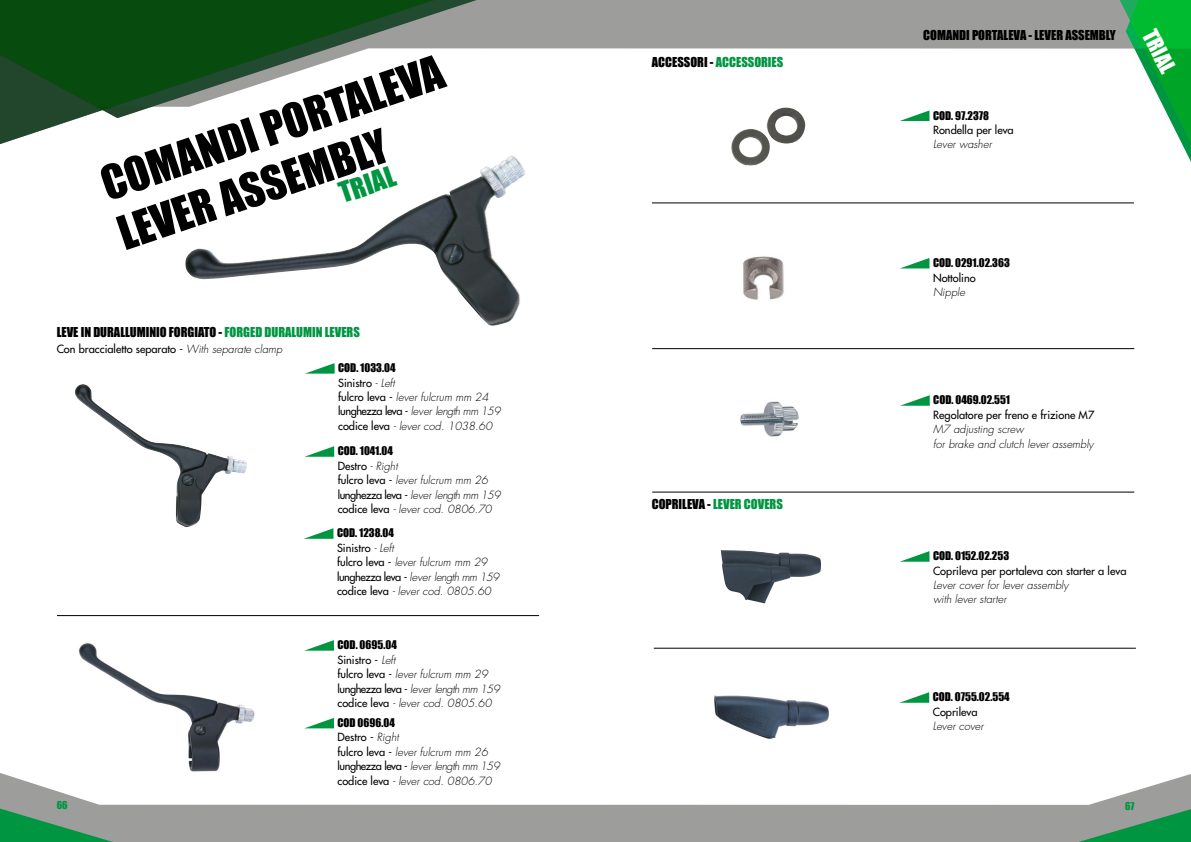
<style>
.page{position:relative;width:1191px;height:842px;background:#fff}
.page>*{position:absolute;margin:0;border:0;box-sizing:border-box;transform-origin:0 0}
.t1{font:43.6px/52px "Impact";color:#000}
.t2{font:26.4px "Impact";color:#009641}
.t3{font:20.8px "Impact";color:#fff}
.t4{font:12.6px "Impact";color:#000}
.t5{font:12.6px "Impact";color:#009641}
.t6{font:italic 300 11px/14.4px "Futura";color:#000}
.t7{font:11px "Futura";color:#000}
.t8{font:11px "Impact";color:#000}
.t9{font:10px "Impact";color:#009641}
.s1{color:#009641}
.s2{font-weight:400;font-style:normal}
.s3{font-weight:300;font-style:italic}
.s4{color:#000}
</style>
<div class="page">
<div style="left:502px;top:0;width:613px;height:49px;background:#9d9d9c"></div>
<svg style="left:0;top:773px;width:1191px;height:69px;fill:#9d9d9c"></svg>
<svg style="left:0;top:808px;width:113px;height:34px"></svg>
<svg style="left:1078px;top:809px;width:113px;height:33px"></svg>
<img style="left:185px;top:155px;width:340px;height:171px">
<div style="left:460px;top:0;width:42px;height:49px;background:#9d9d9c"></div>
<svg style="left:0;top:0;width:460px;height:144px"></svg>
<svg style="left:1115px;top:0;width:76px;height:162px"></svg>
<img style="left:76px;top:643px;width:187px;height:137px">
<svg style="left:305px;top:363px;width:30px;height:11px"></svg>
<svg style="left:304px;top:446px;width:30px;height:11px"></svg>
<svg style="left:304px;top:528px;width:29px;height:11px"></svg>
<svg style="left:304px;top:640px;width:30px;height:11px"></svg>
<svg style="left:305px;top:718px;width:29px;height:10px"></svg>
<img style="left:75px;top:385px;width:172px;height:142px">
<hr style="left:652px;top:348px;width:482px;height:1px;background:#000">
<hr style="left:652px;top:492px;width:482px;height:1px;background:#000">
<hr style="left:57px;top:615px;width:482px;height:1px;background:#000">
<hr style="left:654px;top:648px;width:481px;height:1px;background:#000">
<hr style="left:652px;top:202px;width:482px;height:1px;background:#000">
<img style="left:731px;top:108px;width:74px;height:58px">
<svg style="left:900px;top:110px;width:29px;height:11px"></svg>
<img style="left:743px;top:256px;width:41px;height:44px">
<svg style="left:901px;top:258px;width:28px;height:10px"></svg>
<img style="left:740px;top:401px;width:59px;height:36px">
<svg style="left:900px;top:395px;width:29px;height:11px"></svg>
<img style="left:721px;top:550px;width:100px;height:53px">
<svg style="left:900px;top:551px;width:29px;height:11px"></svg>
<img style="left:714px;top:695px;width:115px;height:44px">
<svg style="left:899px;top:692px;width:30px;height:11px"></svg>
<h1 class="t1" style="left:94px;top:161px;width:360px;rotate:-19deg">COMANDI PORTALEVA<br>LEVER ASSEMBLY</h1>
<h2 class="t2" style="left:335px;top:178px;width:59px;rotate:-19deg">TRIAL</h2>
<p class="t4" style="left:57px;top:324px;width:305px">LEVE IN DURALLUMINIO FORGIATO - <span class="s1">FORGED DURALUMIN LEVERS</span></p>
<p class="t8" style="left:338px;top:361px;width:59px">COD. 1033.04</p>
<p class="t6" style="left:338px;top:376px;width:164px"><span class="s2">Sinistro</span> - Left<br><span class="s2">fulcro leva -</span> lever fulcrum mm 24 <span class="s2">lunghezza leva -</span> lever length mm 159 <span class="s2">codice leva</span> - lever cod. 1038.60</p>
<p class="t8" style="left:338px;top:444px;width:57px">COD. 1041.04</p>
<p class="t6" style="left:338px;top:459px;width:164px"><span class="s2">Destro</span> - Right<br><span class="s2">fulcro leva -</span> lever fulcrum mm 26 <span class="s2">lunghezza leva -</span> lever length mm 159 <span class="s2">codice leva</span> - lever cod. 0806.70</p>
<p class="t8" style="left:337px;top:526px;width:59px">COD. 1238.04</p>
<p class="t6" style="left:337px;top:541px;width:164px"><span class="s2">Sinistro</span> - Left<br><span class="s2">fulcro leva -</span> lever fulcrum mm 29 <span class="s2">lunghezza leva -</span> lever length mm 159 <span class="s2">codice leva</span> - lever cod. 0805.60</p>
<p class="t7" style="left:57px;top:342px;width:227px">Con braccialetto separato - <span class="s3">With separate clamp</span></p>
<p class="t8" style="left:337px;top:638px;width:61px">COD. 0695.04</p>
<p class="t6" style="left:337px;top:653px;width:164px"><span class="s2">Sinistro -</span> Left<br><span class="s2">fulcro leva -</span> lever fulcrum mm 29 <span class="s2">lunghezza leva -</span> lever length mm 159 <span class="s2">codice leva</span> - lever cod. 0805.60</p>
<p class="t8" style="left:337px;top:716px;width:59px">COD 0696.04</p>
<p class="t6" style="left:337px;top:730px;width:164px"><span class="s2">Destro -</span> Right<br><span class="s2">fulcro leva -</span> lever fulcrum mm 26 <span class="s2">lunghezza leva -</span> lever length mm 159 <span class="s2">codice leva</span> - lever cod. 0806.70</p>
<p class="t5" style="left:652px;top:54px;width:133px"><span class="s4">ACCESSORI -</span> ACCESSORIES</p>
<p class="t5" style="left:651px;top:496px;width:133px"><span class="s4">COPRILEVA -</span> LEVER COVERS</p>
<p class="t4" style="left:923px;top:27px;width:194px">COMANDI PORTALEVA - LEVER ASSEMBLY</p>
<p class="t8" style="left:933px;top:109px;width:57px">COD. 97.2378</p>
<p class="t7" style="left:933px;top:123px;width:82px">Rondella per leva</p>
<p class="t6" style="left:933px;top:137px;width:60px">Lever washer</p>
<h3 class="t3" style="left:1160px;top:25px;width:47px;rotate:63deg">TRIAL</h3>
<p class="t8" style="left:933px;top:256px;width:78px">COD. 0291.02.363</p>
<p class="t7" style="left:933px;top:270px;width:44px">Nottolino</p>
<p class="t6" style="left:933px;top:285px;width:33px">Nipple</p>
<p class="t8" style="left:933px;top:393px;width:78px">COD. 0469.02.551</p>
<p class="t7" style="left:933px;top:408px;width:163px">Regolatore per freno e frizione M7</p>
<p class="t6" style="left:933px;top:422px;width:162px">M7 adjusting screw<br>for brake and clutch lever assembly</p>
<p class="t8" style="left:933px;top:549px;width:78px">COD. 0152.02.253</p>
<p class="t7" style="left:933px;top:563px;width:195px">Coprileva per portaleva con starter a leva</p>
<p class="t6" style="left:933px;top:578px;width:137px">Lever cover for lever assembly with lever starter</p>
<p class="t8" style="left:932px;top:690px;width:78px">COD. 0755.02.554</p>
<p class="t7" style="left:932px;top:704px;width:46px">Coprileva</p>
<p class="t6" style="left:932px;top:719px;width:52px">Lever cover</p>
<p class="t9" style="left:57px;top:799px;width:12px">66</p>
<p class="t9" style="left:1125px;top:800px;width:11px">67</p>
</div>
